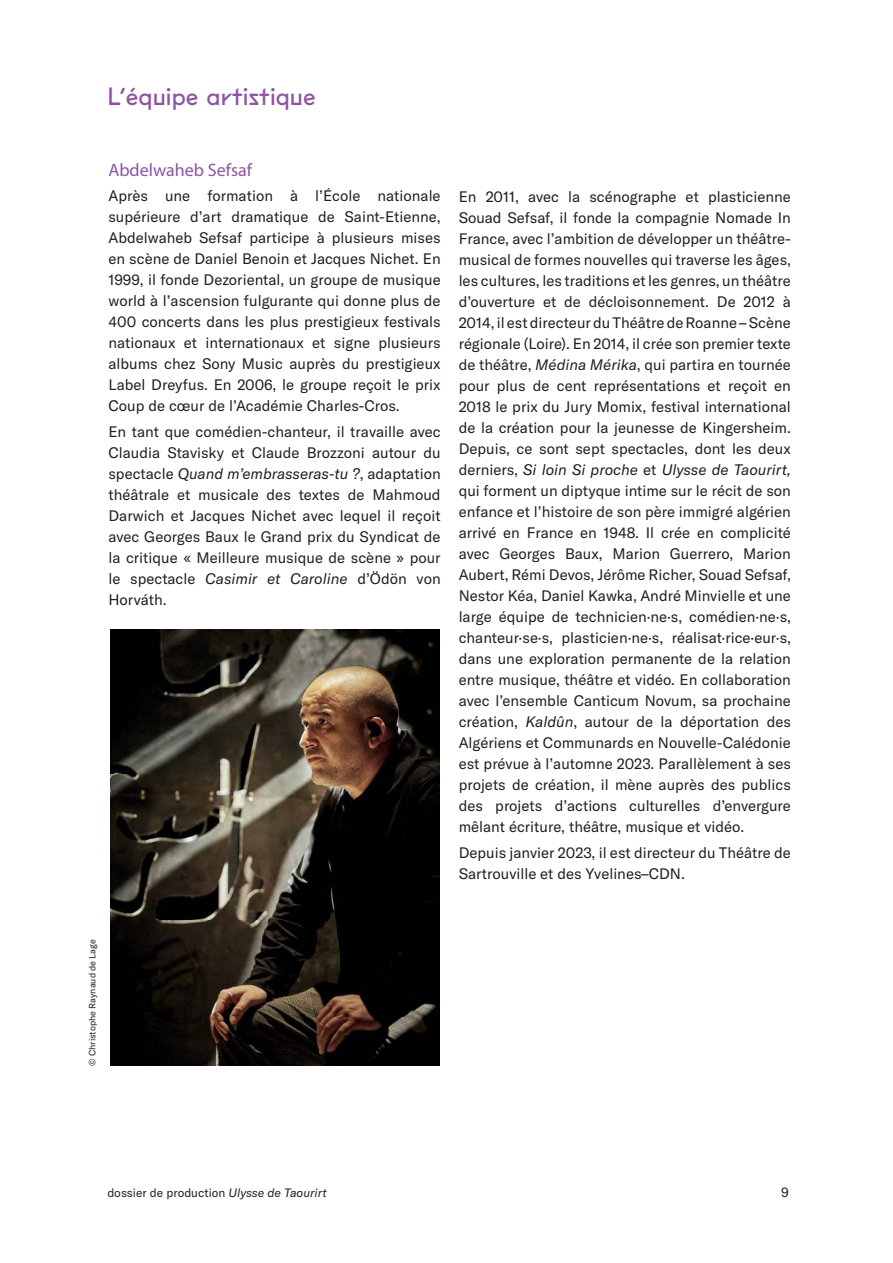
<style>
.page{position:relative;width:893px;height:1263px;background:#fff}
.page>*{position:absolute;margin:0;border:0;box-sizing:border-box;transform-origin:0 0}
.t1{font:24px "Fugue Tails";color:#8e54a1}
.t2{font:18px "Myriad Pro";color:#8e54a1}
.t3{font:15px/21px "GT America";color:#221f1f;text-align:justify}
.t4{font:13.5px "GT America";color:#221f1f}
.t5{font:12px "GT America";color:#221f1f}
.t6{font:9px "GT America";color:#221f1f}
.s1{font-style:italic}
</style>
<div class="page">
<img style="left:110px;top:630px;width:329px;height:436px">
<h1 class="t1" style="left:107px;top:88px;width:210px">L’équipe artistique</h1>
<p class="t2" style="left:108px;top:163px;width:145px">Abdelwaheb Sefsaf</p>
<p class="t3" style="left:108px;top:186px;width:334px">Après une formation à l’École nationale supérieure d’art dramatique de Saint-Etienne, Abdelwaheb Sefsaf participe à plusieurs mises en scène de Daniel Benoin et Jacques Nichet. En 1999, il fonde Dezoriental, un groupe de musique world à l’ascension fulgurante qui donne plus de 400 concerts dans les plus prestigieux festivals nationaux et internationaux et signe plusieurs albums chez Sony Music auprès du prestigieux Label Dreyfus. En 2006, le groupe reçoit le prix Coup de cœur de l’Académie Charles-Cros.</p>
<p class="t3" style="left:108px;top:421px;width:334px">En tant que comédien-chanteur, il travaille avec Claudia Stavisky et Claude Brozzoni autour du spectacle <span class="s1">Quand m’embrasseras-tu ?</span>, adaptation théâtrale et musicale des textes de Mahmoud Darwich et Jacques Nichet avec lequel il reçoit avec Georges Baux le Grand prix du Syndicat de la critique « Meilleure musique de scène » pour le spectacle <span class="s1">Casimir et Caroline</span> d’Ödön von Horváth.</p>
<p class="t3" style="left:459px;top:187px;width:334px">En 2011, avec la scénographe et plasticienne Souad Sefsaf, il fonde la compagnie Nomade In France, avec l’ambition de développer un théâtre&shy;musical de formes nouvelles qui traverse les âges, les cultures, les traditions et les genres, un théâtre d’ouverture et de décloisonnement. De 2012 à 2014, il est directeur du Théâtre de Roanne – Scène régionale (Loire). En 2014, il crée son premier texte de théâtre, <span class="s1">Médina Mérika</span>, qui partira en tournée pour plus de cent représentations et reçoit en 2018 le prix du Jury Momix, festival international de la création pour la jeunesse de Kingersheim.<br>Depuis, ce sont sept spectacles, dont les deux derniers, <span class="s1">Si loin Si proche</span> et <span class="s1">Ulysse de Taourirt, </span>qui forment un diptyque intime sur le récit de son enfance et l’histoire de son père immigré algérien arrivé en France en 1948. Il crée en complicité avec Georges Baux, Marion Guerrero, Marion Aubert, Rémi Devos, Jérôme Richer, Souad Sefsaf, Nestor Kéa, Daniel Kawka, André Minvielle et une large équipe de technicien·ne·s, comédien·ne·s, chanteur·se·s, plasticien·ne·s, réalisat·rice·eur·s, dans une exploration permanente de la relation entre musique, théâtre et vidéo. En collaboration avec l’ensemble Canticum Novum, sa prochaine création, <span class="s1">Kaldûn</span>, autour de la déportation des Algériens et Communards en Nouvelle-Calédonie est prévue à l’automne 2023. Parallèlement à ses projets de création, il mène auprès des publics des projets d’actions culturelles d’envergure mêlant écriture, théâtre, musique et vidéo.</p>
<p class="t3" style="left:459px;top:842px;width:334px">Depuis janvier 2023, il est directeur du Théâtre de<br>Sartrouville et des Yvelines–CDN.</p>
<p class="t6" style="left:88px;top:1066px;width:128px;rotate:-90deg">© Christophe Raynaud de Lage</p>
<p class="t5" style="left:107px;top:1187px;width:221px">dossier de production <span class="s1">Ulysse de Taourirt</span></p>
<p class="t4" style="left:781px;top:1185px;width:9px">9</p>
</div>
